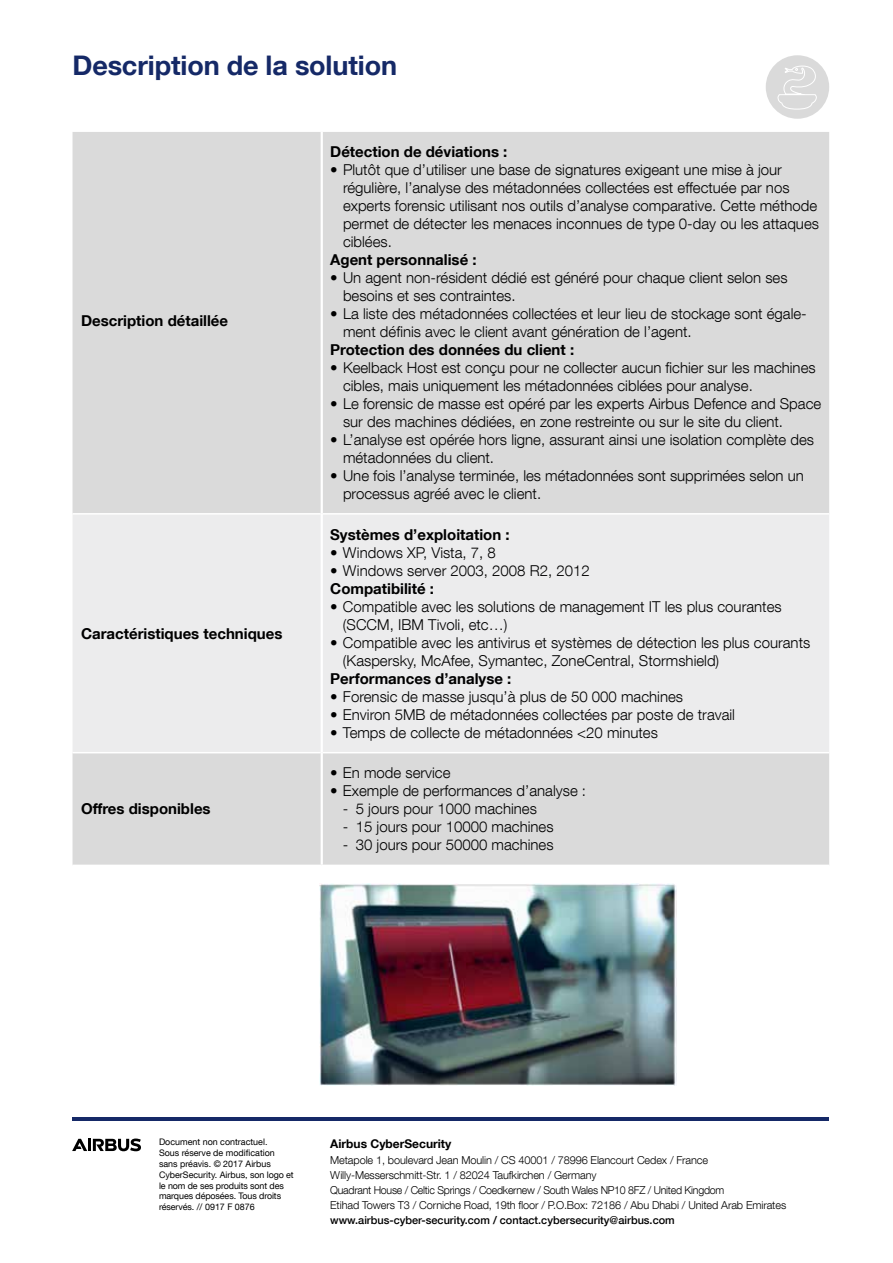
<style>
.page{position:relative;width:893px;height:1263px;background:#fff}
.page>*{position:absolute;margin:0;border:0;box-sizing:border-box;transform-origin:0 0}
.t1{font:700 27px "Helvetica Neue LT Com";letter-spacing:-.005em;color:#152967}
.t2{font:300 15px/18px "Helvetica Neue LT Com";color:#000}
.t3{font:700 15px "Helvetica Neue LT Com";color:#000}
.t4{font:700 12px "Helvetica Neue LT Com";color:#000}
.t5{font:300 10.95px/15px "Helvetica Neue LT Com";letter-spacing:-.01em;color:#000}
.t6{font:500 10.95px "Helvetica Neue LT Com";color:#000}
.t7{font:9px/10.8px "Helvetica Neue LT Com";color:#000}
</style>
<div class="page">
<div style="left:73px;top:132px;width:756px;height:733px;background:#dadada"></div>
<div style="left:73px;top:515px;width:756px;height:237px;background:#ececed"></div>
<hr style="left:73px;top:752px;width:248px;height:1px;background:#fff">
<hr style="left:323px;top:752px;width:506px;height:1px;background:#fff">
<hr style="left:73px;top:513px;width:248px;height:2px;background:#fff">
<hr style="left:323px;top:513px;width:506px;height:2px;background:#fff">
<hr style="left:321px;top:132px;width:2px;height:382px;background:#fff">
<hr style="left:321px;top:514px;width:2px;height:239px;background:#fff">
<hr style="left:321px;top:753px;width:2px;height:112px;background:#fff">
<img style="left:320px;top:883px;width:356px;height:203px">
<div style="left:766px;top:55px;width:63px;height:64px;background:#dadada;border-radius:50%"></div>
<svg style="left:777px;top:63px;width:42px;height:47px"></svg>
<svg style="left:72px;top:1138px;width:69px;height:13px"></svg>
<hr style="left:72px;top:1117px;width:757px;height:4px;background:#152967">
<h1 class="t1" style="left:73px;top:48px;width:326px">Description de la solution</h1>
<p class="t3" style="left:81px;top:312px;width:149px">Description détaillée</p>
<p class="t3" style="left:81px;top:624px;width:203px">Caractéristiques techniques</p>
<p class="t3" style="left:81px;top:799px;width:131px">Offres disponibles</p>
<p class="t3" style="left:330px;top:142px;width:179px">Détection de déviations :</p>
<p class="t2" style="left:343px;top:160px;width:477px;text-indent:-13px">• Plutôt que d’utiliser une base de signatures exigeant une mise à jour régulière, l’analyse des métadonnées collectées est effectuée par nos experts forensic utilisant nos outils d’analyse comparative. Cette méthode permet de détecter les menaces inconnues de type 0-day ou les attaques ciblées.</p>
<p class="t3" style="left:330px;top:250px;width:148px">Agent personnalisé :</p>
<p class="t2" style="left:343px;top:268px;width:446px;text-indent:-13px">• Un agent non-résident dédié est généré pour chaque client selon ses besoins et ses contraintes.</p>
<p class="t2" style="left:343px;top:304px;width:465px;text-indent:-13px">• La liste des métadonnées collectées et leur lieu de stockage sont égale&shy;ment définis avec le client avant génération de l’agent.</p>
<p class="t3" style="left:330px;top:340px;width:245px">Protection des données du client :</p>
<p class="t2" style="left:343px;top:358px;width:474px;text-indent:-13px">• Keelback Host est conçu pour ne collecter aucun fichier sur les machines cibles, mais uniquement les métadonnées ciblées pour analyse.</p>
<p class="t2" style="left:343px;top:394px;width:480px;text-indent:-13px">• Le forensic de masse est opéré par les experts Airbus Defence and Space sur des machines dédiées, en zone restreinte ou sur le site du client.</p>
<p class="t2" style="left:343px;top:430px;width:473px;text-indent:-13px">• L’analyse est opérée hors ligne, assurant ainsi une isolation complète des métadonnées du client.</p>
<p class="t2" style="left:343px;top:466px;width:462px;text-indent:-13px">• Une fois l’analyse terminée, les métadonnées sont supprimées selon un processus agréé avec le client.</p>
<p class="t3" style="left:330px;top:525px;width:181px">Systèmes d’exploitation :</p>
<p class="t2" style="left:330px;top:543px;width:167px">• Windows XP, Vista, 7, 8</p>
<p class="t2" style="left:330px;top:561px;width:261px">• Windows server 2003, 2008 R2, 2012</p>
<p class="t3" style="left:330px;top:579px;width:105px">Compatibilité :</p>
<p class="t2" style="left:343px;top:597px;width:440px;text-indent:-13px">• Compatible avec les solutions de management IT les plus courantes (SCCM, IBM Tivoli, etc…)</p>
<p class="t2" style="left:343px;top:633px;width:469px;text-indent:-13px">• Compatible avec les antivirus et systèmes de détection les plus courants (Kaspersky, McAfee, Symantec, ZoneCentral, Stormshield)</p>
<p class="t3" style="left:330px;top:669px;width:183px">Performances d’analyse :</p>
<p class="t2" style="left:330px;top:687px;width:354px">• Forensic de masse jusqu’à plus de 50 000 machines</p>
<p class="t2" style="left:330px;top:705px;width:406px">• Environ 5MB de métadonnées collectées par poste de travail</p>
<p class="t2" style="left:330px;top:723px;width:329px">• Temps de collecte de métadonnées &lt;20 minutes</p>
<p class="t2" style="left:330px;top:764px;width:122px">• En mode service</p>
<p class="t2" style="left:330px;top:782px;width:257px">• Exemple de performances d’analyse :</p>
<p class="t2" style="left:343px;top:800px;width:195px">- 5 jours pour 1000 machines</p>
<p class="t2" style="left:343px;top:818px;width:212px">- 15 jours pour 10000 machines</p>
<p class="t2" style="left:343px;top:836px;width:212px">- 30 jours pour 50000 machines</p>
<p class="t7" style="left:159px;top:1136px;width:136px">Document non contractuel.<br>Sous réserve de modification sans préavis. © 2017 Airbus<br>CyberSecurity. Airbus, son logo et le nom de ses produits sont des marques déposées. Tous droits réservés. // 0917 F 0876</p>
<p class="t4" style="left:330px;top:1136px;width:123px">Airbus CyberSecurity</p>
<p class="t5" style="left:330px;top:1152px;width:457px">Metapole 1, boulevard Jean Moulin / CS 40001 / 78996 Elancourt Cedex / France Willy-Messerschmitt-Str. 1 / 82024 Taufkirchen / Germany<br>Quadrant House / Celtic Springs / Coedkernew / South Wales NP10 8FZ / United Kingdom<br>Etihad Towers T3 / Corniche Road, 19th floor / P.O.Box: 72186 / Abu Dhabi / United Arab Emirates</p>
<p class="t6" style="left:330px;top:1213px;width:346px">www.airbus-cyber-security.com / contact.cybersecurity@airbus.com</p>
</div>
